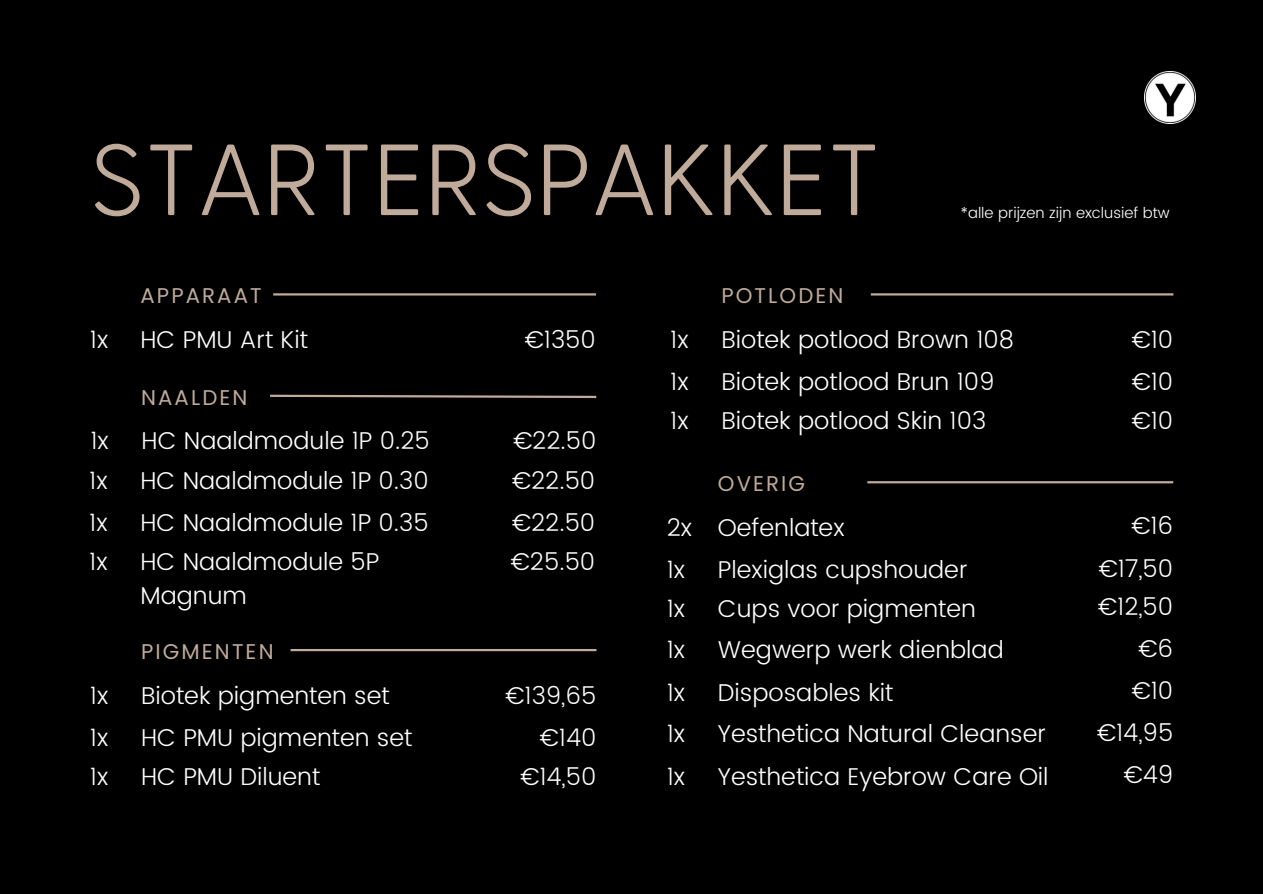
<style>
.page{position:relative;width:1263px;height:894px;background:#fff}
.page>*{position:absolute;margin:0;border:0;box-sizing:border-box;transform-origin:0 0}
.t1{font:300 100.8px "Greycliff CF";color:#c0aa9a}
.t2{font:300 24.3px/42.5px "Poppins";color:#fff}
.t3{font:21.3px "Poppins";letter-spacing:.1em;color:#c0aa9a}
.t4{font:300 15px "Poppins";color:#fff}
</style>
<div class="page">
<div style="left:0;top:0;width:1263px;height:893px;background:#000"></div>
<img style="left:1144px;top:72px;width:52px;height:52px">
<hr style="left:273px;top:293px;width:323px;height:2px;background:#c0aa9a">
<svg style="left:270px;top:394px;width:327px;height:5px"></svg>
<hr style="left:290px;top:648px;width:306px;height:3px;background:#c0aa9a">
<hr style="left:871px;top:293px;width:302px;height:2px;background:#c0aa9a">
<hr style="left:867px;top:481px;width:306px;height:2px;background:#c0aa9a">
<h1 class="t1" style="left:90px;top:113px;width:792px">STARTERSPAKKET</h1>
<p class="t3" style="left:140px;top:280px;width:123px">APPARAAT</p>
<p class="t3" style="left:721px;top:280px;width:124px">POTLODEN</p>
<p class="t4" style="left:961px;top:204px;width:210px">*alle prijzen zijn exclusief btw</p>
<p class="t2" style="left:90px;top:318px;width:20px">1x</p>
<p class="t2" style="left:140px;top:318px;width:169px">HC PMU Art Kit</p>
<p class="t2" style="left:525px;top:318px;width:73px">€1350</p>
<p class="t3" style="left:141px;top:383px;width:108px">NAALDEN</p>
<p class="t2" style="left:90px;top:419px;width:20px">1x</p>
<p class="t2" style="left:142px;top:419px;width:290px">HC Naaldmodule 1P 0.25</p>
<p class="t2" style="left:513px;top:419px;width:85px">€22.50</p>
<p class="t2" style="left:89px;top:459px;width:20px">1x<br>1x</p>
<p class="t2" style="left:140px;top:459px;width:290px">HC Naaldmodule 1P 0.30<br>HC Naaldmodule 1P 0.35</p>
<p class="t2" style="left:512px;top:459px;width:85px">€22.50 €22.50</p>
<p class="t2" style="left:140px;top:544px;width:240px;line-height:33.8px">HC Naaldmodule 5P<br>Magnum</p>
<p class="t2" style="left:89px;top:540px;width:20px">1x</p>
<p class="t2" style="left:511px;top:540px;width:86px">€25.50</p>
<p class="t3" style="left:141px;top:636px;width:134px">PIGMENTEN</p>
<p class="t2" style="left:141px;top:673px;width:273px">Biotek pigmenten set<br>HC PMU pigmenten set</p>
<p class="t2" style="left:505px;top:673px;width:93px;text-align:right">€139,65 €140</p>
<p class="t2" style="left:90px;top:673px;width:20px">1x<br>1x</p>
<p class="t2" style="left:90px;top:754px;width:20px">1x</p>
<p class="t2" style="left:141px;top:754px;width:181px">HC PMU Diluent</p>
<p class="t2" style="left:520px;top:754px;width:78px">€14,50</p>
<p class="t2" style="left:721px;top:318px;width:294px">Biotek potlood Brown 108<br>Biotek potlood Brun 109</p>
<p class="t2" style="left:1131px;top:318px;width:43px">€10 €10</p>
<p class="t2" style="left:670px;top:318px;width:20px">1x<br>1x</p>
<p class="t2" style="left:670px;top:399px;width:20px">1x</p>
<p class="t2" style="left:721px;top:399px;width:266px">Biotek potlood Skin 103</p>
<p class="t2" style="left:1131px;top:399px;width:43px">€10</p>
<p class="t3" style="left:718px;top:468px;width:89px">OVERIG</p>
<p class="t2" style="left:718px;top:506px;width:251px">Oefenlatex<br>Plexiglas cupshouder</p>
<p class="t2" style="left:1098px;top:504px;width:76px;text-align:right">€16 €17,50</p>
<p class="t2" style="left:667px;top:506px;width:27px">2x<br>1x</p>
<p class="t2" style="left:667px;top:587px;width:20px">1x</p>
<p class="t2" style="left:718px;top:587px;width:260px">Cups voor pigmenten</p>
<p class="t2" style="left:1098px;top:585px;width:77px">€12,50</p>
<p class="t2" style="left:718px;top:628px;width:287px">Wegwerp werk dienblad<br>Disposables kit</p>
<p class="t2" style="left:1131px;top:627px;width:43px">€6 €10</p>
<p class="t2" style="left:667px;top:628px;width:20px">1x<br>1x</p>
<p class="t2" style="left:667px;top:712px;width:20px">1x<br>1x</p>
<p class="t2" style="left:718px;top:712px;width:332px">Yesthetica Natural Cleanser<br>Yesthetica Eyebrow Care Oil</p>
<p class="t2" style="left:1097px;top:711px;width:78px;text-align:right">€14,95 €49</p>
</div>
